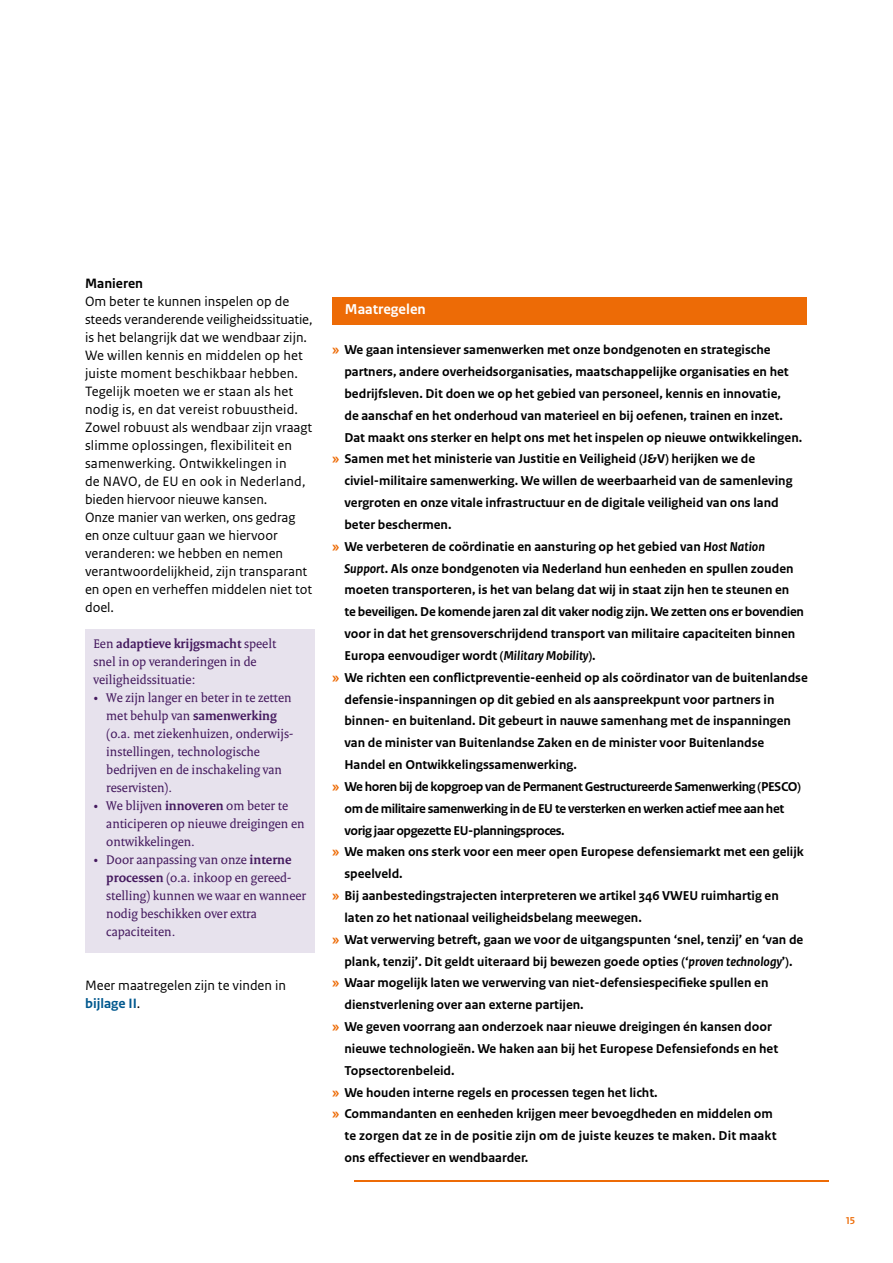
<style>
.page{position:relative;width:893px;height:1263px;background:#fff}
.page>*{position:absolute;margin:0;border:0;box-sizing:border-box;transform-origin:0 0}
.t1{font:700 15px "Rijksoverheid Sans Text";color:#fff}
.t2{font:14.25px/18px "Rijksoverheid Sans Text";color:#000}
.t3{font:700 14.25px "Rijksoverheid Sans Text";color:#000}
.t4{font:700 13.5px "Rijksoverheid Sans Text";color:#000}
.t5{font:13.5px/18px "Rijksoverheid Serif";color:#44195e}
.t6{font:700 13.5px "Rijksoverheid Sans Text";letter-spacing:-.03em;color:#000}
.t7{font:700 13.5px "Rijksoverheid Sans Text";letter-spacing:-.02em;color:#000}
.t8{font:700 10.5px "Rijksoverheid Sans Heading";color:#ed6b06}
.s1{font-weight:700}
.s2{font-weight:700;color:#00588e}
.s3{color:#ed6b06}
.s4{font-style:italic}
</style>
<div class="page">
<div style="left:332px;top:297px;width:475px;height:27px;background:#ed6b06"></div>
<hr style="left:354px;top:1180px;width:474px;height:2px;background:#ed6b06">
<div style="left:85px;top:629px;width:230px;height:323px;background:#e7e2ed"></div>
<p class="t3" style="left:85px;top:275px;width:59px">Manieren</p>
<p class="t2" style="left:85px;top:293px;width:229px">Om beter te kunnen inspelen op de steeds veranderende veiligheidssituatie, is het belangrijk dat we wendbaar zijn.<br>We willen kennis en middelen op het juiste moment beschikbaar hebben.<br>Tegelijk moeten we er staan als het nodig is, en dat vereist robuustheid.<br>Zowel robuust als wendbaar zijn vraagt slimme oplossingen, flexibiliteit en samenwerking. Ontwikkelingen in<br>de NAVO, de EU en ook in Nederland, bieden hiervoor nieuwe kansen.<br>Onze manier van werken, ons gedrag en onze cultuur gaan we hiervoor veranderen: we hebben en nemen verantwoordelijkheid, zijn transparant en open en verheffen middelen niet tot doel.</p>
<p class="t5" style="left:94px;top:635px;width:184px">Een <span class="s1">adaptieve krijgsmacht</span> speelt snel in op veranderingen in de veiligheidssituatie:</p>
<p class="t5" style="left:106px;top:689px;width:188px;text-indent:-13px">• We zijn langer en beter in te zetten met behulp van <span class="s1">samenwerking </span>(o.a. met ziekenhuizen, onderwijs&shy;instellingen, technologische bedrijven en de inschakeling van reservisten).</p>
<p class="t5" style="left:106px;top:797px;width:200px;text-indent:-13px">• We blijven <span class="s1">innoveren</span> om beter te anticiperen op nieuwe dreigingen en ontwikkelingen.</p>
<p class="t5" style="left:106px;top:851px;width:201px;text-indent:-13px">• Door aanpassing van onze <span class="s1">interne processen</span> (o.a. inkoop en gereed&shy;stelling) kunnen we waar en wanneer nodig beschikken over extra capaciteiten.</p>
<p class="t2" style="left:85px;top:977px;width:202px">Meer maatregelen zijn te vinden in <span class="s2">bijlage II</span>.</p>
<p class="t1" style="left:345px;top:301px;width:82px">Maatregelen</p>
<p class="t4" style="left:332px;top:342px;width:440px"><span class="s3">»</span> We gaan intensiever samenwerken met onze bondgenoten en strategische</p>
<p class="t4" style="left:344px;top:364px;width:446px">partners, andere overheidsorganisaties, maatschappelijke organisaties en het</p>
<p class="t4" style="left:344px;top:386px;width:438px">bedrijfsleven. Dit doen we op het gebied van personeel, kennis en innovatie,</p>
<p class="t4" style="left:344px;top:408px;width:440px">de aanschaf en het onderhoud van materieel en bij oefenen, trainen en inzet.</p>
<p class="t4" style="left:344px;top:430px;width:459px">Dat maakt ons sterker en helpt ons met het inspelen op nieuwe ontwikkelingen.</p>
<p class="t4" style="left:332px;top:451px;width:425px"><span class="s3">»</span> Samen met het ministerie van Justitie en Veiligheid (J&amp;V) herijken we de</p>
<p class="t4" style="left:344px;top:473px;width:450px">civiel-militaire samenwerking. We willen de weerbaarheid van de samenleving</p>
<p class="t4" style="left:344px;top:495px;width:436px">vergroten en onze vitale infrastructuur en de digitale veiligheid van ons land</p>
<p class="t4" style="left:344px;top:517px;width:109px">beter beschermen.</p>
<p class="t4" style="left:332px;top:539px;width:435px"><span class="s3">»</span> We verbeteren de coördinatie en aansturing op het gebied van <span class="s4">Host Nation</span></p>
<p class="t4" style="left:344px;top:561px;width:451px"><span class="s4">Support</span>. Als onze bondgenoten via Nederland hun eenheden en spullen zouden</p>
<p class="t4" style="left:344px;top:582px;width:446px">moeten transporteren, is het van belang dat wij in staat zijn hen te steunen en</p>
<p class="t7" style="left:344px;top:604px;width:461px">te beveiligen. De komende jaren zal dit vaker nodig zijn. We zetten ons er bovendien</p>
<p class="t4" style="left:344px;top:626px;width:452px">voor in dat het grensoverschrijdend transport van militaire capaciteiten binnen</p>
<p class="t4" style="left:344px;top:648px;width:253px">Europa eenvoudiger wordt (<span class="s4">Military Mobility</span>).</p>
<p class="t4" style="left:332px;top:670px;width:478px"><span class="s3">»</span> We richten een conflictpreventie-eenheid op als coördinator van de buitenlandse</p>
<p class="t4" style="left:344px;top:691px;width:432px">defensie-inspanningen op dit gebied en als aanspreekpunt voor partners in</p>
<p class="t4" style="left:344px;top:713px;width:448px">binnen- en buitenland. Dit gebeurt in nauwe samenhang met de inspanningen</p>
<p class="t4" style="left:344px;top:735px;width:421px">van de minister van Buitenlandse Zaken en de minister voor Buitenlandse</p>
<p class="t4" style="left:344px;top:757px;width:234px">Handel en Ontwikkelingssamenwerking.</p>
<p class="t6" style="left:332px;top:779px;width:471px"><span class="s3">»</span> We horen bij de kopgroep van de Permanent Gestructureerde Samenwerking (PESCO)</p>
<p class="t6" style="left:344px;top:801px;width:441px">om de militaire samenwerking in de EU te versterken en werken actief mee aan het</p>
<p class="t6" style="left:344px;top:822px;width:222px">vorig jaar opgezette EU-planningsproces.</p>
<p class="t4" style="left:332px;top:844px;width:474px"><span class="s3">»</span> We maken ons sterk voor een meer open Europese defensiemarkt met een gelijk</p>
<p class="t4" style="left:344px;top:866px;width:60px">speelveld.</p>
<p class="t4" style="left:332px;top:888px;width:449px"><span class="s3">»</span> Bij aanbestedingstrajecten interpreteren we artikel 346 VWEU ruimhartig en</p>
<p class="t4" style="left:344px;top:910px;width:299px">laten zo het nationaal veiligheidsbelang meewegen.</p>
<p class="t4" style="left:332px;top:932px;width:473px"><span class="s3">»</span> Wat verwerving betreft, gaan we voor de uitgangspunten ‘snel, tenzij’ en ‘van de</p>
<p class="t4" style="left:344px;top:953px;width:450px">plank, tenzij’. Dit geldt uiteraard bij bewezen goede opties (‘<span class="s4">proven technology</span>’).</p>
<p class="t4" style="left:332px;top:975px;width:438px"><span class="s3">»</span> Waar mogelijk laten we verwerving van niet-defensiespecifieke spullen en</p>
<p class="t4" style="left:344px;top:997px;width:241px">dienstverlening over aan externe partijen.</p>
<p class="t4" style="left:332px;top:1019px;width:441px"><span class="s3">»</span> We geven voorrang aan onderzoek naar nieuwe dreigingen én kansen door</p>
<p class="t4" style="left:344px;top:1041px;width:435px">nieuwe technologieën. We haken aan bij het Europese Defensiefonds en het</p>
<p class="t4" style="left:344px;top:1063px;width:112px">Topsectorenbeleid.</p>
<p class="t4" style="left:332px;top:1084px;width:327px"><span class="s3">»</span> We houden interne regels en processen tegen het licht.</p>
<p class="t4" style="left:332px;top:1106px;width:443px"><span class="s3">»</span> Commandanten en eenheden krijgen meer bevoegdheden en middelen om</p>
<p class="t4" style="left:344px;top:1128px;width:434px">te zorgen dat ze in de positie zijn om de juiste keuzes te maken. Dit maakt</p>
<p class="t4" style="left:344px;top:1150px;width:185px">ons effectiever en wendbaarder.</p>
<p class="t8" style="left:846px;top:1215px;width:11px">15</p>
</div>
